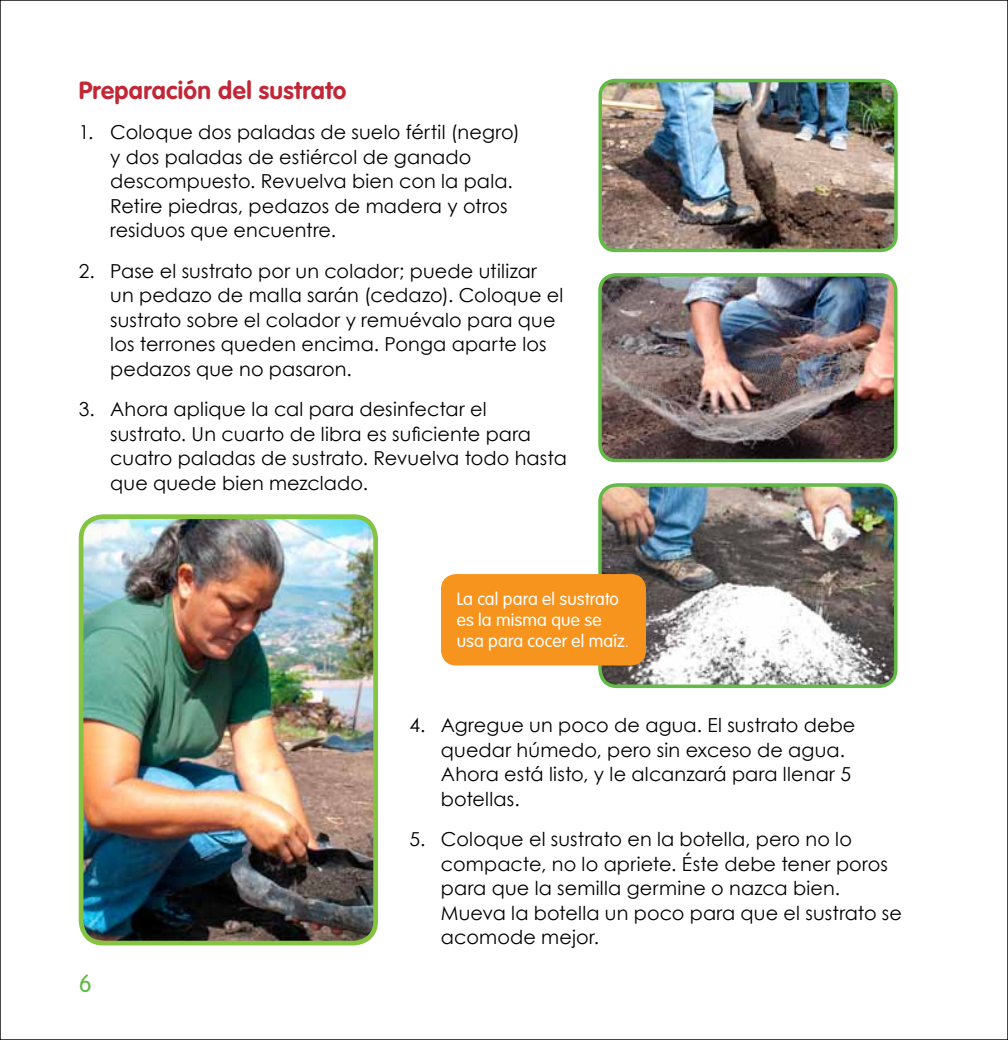
<style>
.page{position:relative;width:1008px;height:1040px;background:#fff}
.page>*{position:absolute;margin:0;border:0;box-sizing:border-box;transform-origin:0 0}
.t1{font:700 24.5px "VAG Rounded";letter-spacing:.015em;color:#c12736}
.t2{font:300 24.5px "VAG Rounded";color:#62bb46}
.t3{font:19.25px/24.5px "Century Gothic";letter-spacing:.005em;color:#000}
.t4{font:300 17.5px/21px "VAG Rounded";letter-spacing:.01em;color:#fff}
</style>
<div class="page">
<img style="left:603px;top:278px;width:290px;height:179px">
<div style="left:598px;top:273px;width:300px;height:189px;border:4px solid #62bb46;border-radius:16px"></div>
<img style="left:83px;top:520px;width:293px;height:423px">
<div style="left:79px;top:514px;width:299px;height:431px;border:5px solid #85c441;border-radius:22px"></div>
<img style="left:603px;top:81px;width:290px;height:166px">
<div style="left:598px;top:79px;width:300px;height:173px;border:4px solid #62bb46;border-radius:15px"></div>
<img style="left:603px;top:488px;width:290px;height:195px">
<div style="left:598px;top:483px;width:300px;height:205px;border:4px solid #62bb46;border-radius:17px"></div>
<div style="left:441px;top:574px;width:205px;height:91px;background:#f7941e;border-radius:15px"></div>
<p class="t1" style="left:79px;top:76px;width:269px">Preparación del sustrato</p>
<p class="t3" style="left:110px;top:120px;width:411px;text-indent:-31px">1. Coloque dos paladas de suelo fértil (negro) y dos paladas de estiércol de ganado descompuesto. Revuelva bien con la pala.<br>Retire piedras, pedazos de madera y otros residuos que encuentre.</p>
<p class="t3" style="left:110px;top:258px;width:455px;text-indent:-32px">2. Pase el sustrato por un colador; puede utilizar un pedazo de malla sarán (cedazo). Coloque el sustrato sobre el colador y remuévalo para que los terrones queden encima. Ponga aparte los pedazos que no pasaron.</p>
<p class="t3" style="left:110px;top:396px;width:458px;text-indent:-31px">3. Ahora aplique la cal para desinfectar el sustrato. Un cuarto de libra es suficiente para cuatro paladas de sustrato. Revuelva todo hasta que quede bien mezclado.</p>
<p class="t4" style="left:457px;top:588px;width:174px">La cal para el sustrato es la misma que se usa para cocer el maíz.</p>
<p class="t2" style="left:79px;top:969px;width:15px">6</p>
<p class="t3" style="left:441px;top:713px;width:416px;text-indent:-31px">4. Agregue un poco de agua. El sustrato debe quedar húmedo, pero sin exceso de agua.<br>Ahora está listo, y le alcanzará para llenar 5 botellas.</p>
<p class="t3" style="left:441px;top:826px;width:462px;text-indent:-31px">5. Coloque el sustrato en la botella, pero no lo compacte, no lo apriete. Éste debe tener poros para que la semilla germine o nazca bien.<br>Mueva la botella un poco para que el sustrato se acomode mejor.</p>
</div>
